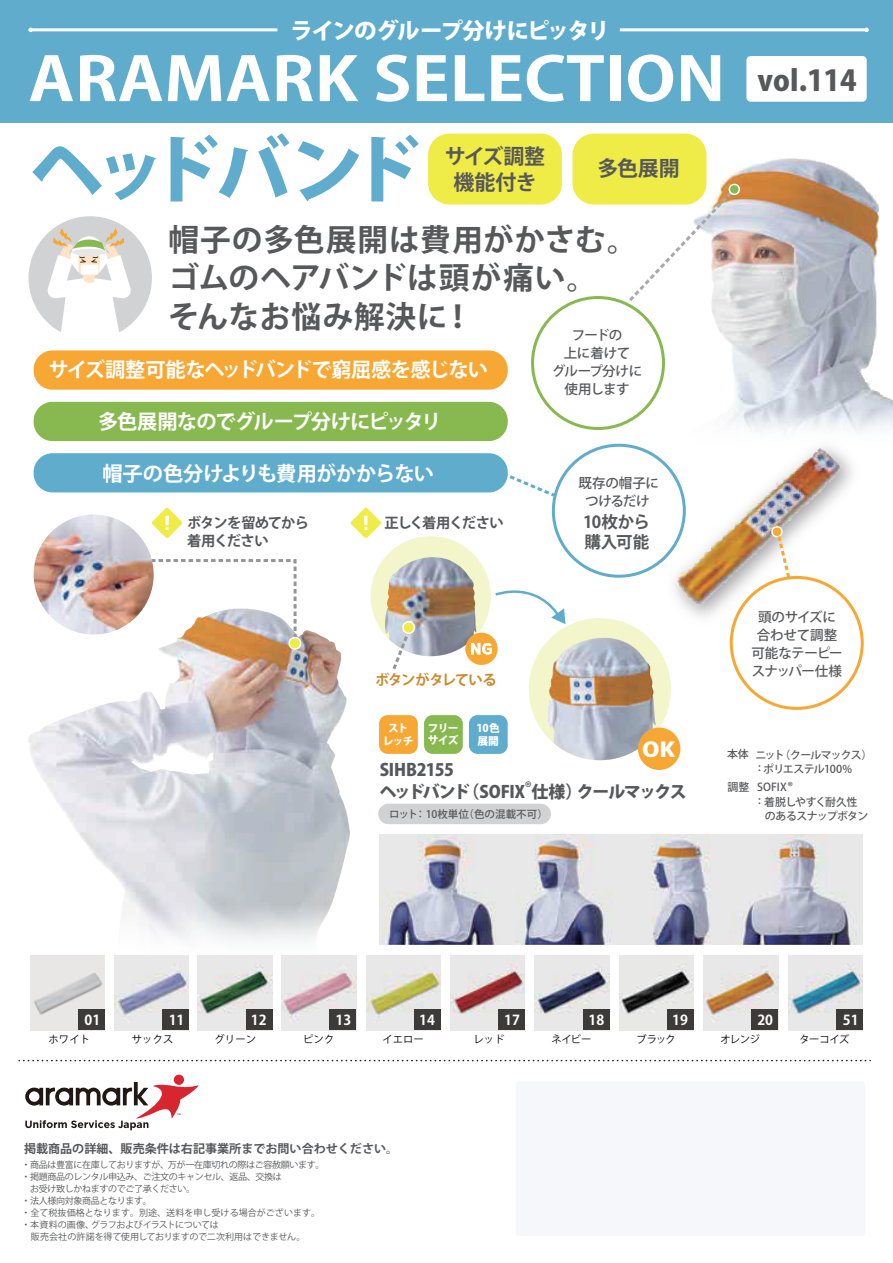
<style>
.page{position:relative;width:893px;height:1263px;background:#fff}
.page>*{position:absolute;margin:0;border:0;box-sizing:border-box;transform-origin:0 0}
.t1{font:800 73.05px "Koz Go Pr 6 N";letter-spacing:-.125em;color:#5faccc}
.t2{font:700 59.7px "Koz Go Pro";color:#fff;scale:1.17 1}
.t3{font:700 30.6px/38.4px "Koz Go Pr 6 N";letter-spacing:.02em;color:#57585a}
.t4{font:800 28.5px "Koz Go Pr 6 N";color:#57585a}
.t5{font:800 22.5px "Koz Go Pr 6 N";letter-spacing:-.065em;color:#fff}
.t6{font:700 21px/26.7px "Koz Go Pr 6 N";letter-spacing:-.01em;color:#57585a;text-align:center}
.t7{font:700 20.25px "Koz Go Pr 6 N";letter-spacing:-.035em;color:#fff}
.t8{font:700 20.25px "Koz Go Pr 6 N";letter-spacing:-.06em;color:#fff}
.t9{font:800 20.1px "Koz Go Pr 6 N";color:#fff;scale:1.22 1}
.t10{font:800 16.95px/22px "Koz Go Pr 6 N";letter-spacing:-.045em;color:#57585a}
.t11{font:700 16.5px/20px "Koz Go Pr 6 N";letter-spacing:-.015em;color:#57585a}
.t12{font:500 15px "Koz Go Pr 6 N";color:#57585a}
.t13{font:700 14.25px/18.1px "Koz Go Pr 6 N";letter-spacing:-.065em;color:#57585a}
.t14{font:700 14.25px "Koz Go Pr 6 N";letter-spacing:-.095em;color:#57585a}
.t15{font:700 14.25px "Koz Go Pr 6 N";letter-spacing:-.06em;color:#c98b31}
.t16{font:700 13.65px "Koz Go Pr 6 N";color:#fff}
.t17{font:500 13.5px/18px "Koz Go Pr 6 N";letter-spacing:-.025em;color:#57585a;text-align:center}
.t18{font:700 12px "Koz Go Pr 6 N";color:#57585a}
.t19{font:500 10.95px/14.2px "Koz Go Pr 6 N";letter-spacing:-.06em;color:#57585a}
.t20{font:800 10.8px/12.5px "Koz Go Pr 6 N";letter-spacing:-.06em;color:#fff}
.t21{font:500 10.5px "Koz Go Pr 6 N";letter-spacing:-.005em;color:#57585a}
.t22{font:10.2px "Koz Go Pr 6 N";letter-spacing:.015em;color:#030303}
.t23{font:9px "Koz Go Pr 6 N";letter-spacing:-.04em;color:#57585a}
.t24{font:9px "Koz Go Pr 6 N";color:#57585a}
.t25{font:9px "Koz Go Pr 6 N";letter-spacing:-.02em;color:#57585a}
.s1{font-size:11.85px}
</style>
<div class="page">
<div style="left:29px;top:216px;width:123px;height:124px;background:#d1d2d4;border-radius:50%"></div>
<div style="left:572px;top:134px;width:134px;height:70px;background:#efeb47;border-radius:21px"></div>
<div style="left:516px;top:1081px;width:349px;height:155px;background:#f6f7fa;border-radius:4px"></div>
<svg style="left:25px;top:1075px;width:173px;height:55px"></svg>
<img style="left:629px;top:419px;width:235px;height:226px">
<img style="left:648px;top:441px;width:216px;height:174px">
<img style="left:651px;top:143px;width:242px;height:301px">
<div style="left:428px;top:134px;width:134px;height:70px;background:#efeb47;border-radius:21px"></div>
<div style="left:0;top:0;width:893px;height:122px;background:#5faccc"></div>
<div style="left:746px;top:56px;width:121px;height:46px;background:#fff;border-radius:4px"></div>
<hr style="left:31px;top:28px;width:246px;height:3px;background:#fff">
<svg style="left:28px;top:28px;width:5px;height:4px"></svg>
<hr style="left:620px;top:28px;width:247px;height:3px;background:#fff">
<svg style="left:864px;top:28px;width:5px;height:4px"></svg>
<svg style="left:19px;top:1060px;width:852px;height:1px"></svg>
<div style="left:529px;top:618px;width:142px;height:142px;background:#f3f5ca;border-radius:50%"></div>
<svg style="left:47px;top:228px;width:84px;height:112px"></svg>
<div style="left:531px;top:296px;width:134px;height:134px;border:3px solid #88b950;border-radius:50%"></div>
<div style="left:730px;top:576px;width:134px;height:134px;border:3px solid #f7a733;border-radius:50%"></div>
<div style="left:552px;top:444px;width:134px;height:134px;border:3px solid #5faccc;border-radius:50%"></div>
<div style="left:34px;top:350px;width:474px;height:40px;background:#f7a733;border-radius:19px"></div>
<div style="left:34px;top:402px;width:474px;height:39px;background:#88b950;border-radius:19px"></div>
<div style="left:34px;top:453px;width:474px;height:39px;background:#5faccc;border-radius:19px"></div>
<div style="left:371px;top:536px;width:120px;height:120px;background:#f3f5ca;border-radius:50%"></div>
<img style="left:385px;top:557px;width:91px;height:99px">
<img style="left:547px;top:638px;width:109px;height:122px">
<div style="left:378px;top:804px;width:173px;height:20px;background:#d1d2d4;border-radius:10px"></div>
<img style="left:28px;top:610px;width:322px;height:353px">
<img style="left:379px;top:835px;width:483px;height:110px">
<img style="left:30px;top:956px;width:75px;height:74px">
<img style="left:704px;top:956px;width:74px;height:74px">
<img style="left:282px;top:956px;width:74px;height:74px">
<img style="left:198px;top:956px;width:74px;height:74px">
<img style="left:450px;top:956px;width:75px;height:74px">
<img style="left:366px;top:956px;width:74px;height:74px">
<img style="left:788px;top:956px;width:74px;height:74px">
<img style="left:114px;top:956px;width:75px;height:74px">
<img style="left:535px;top:956px;width:74px;height:74px">
<img style="left:619px;top:956px;width:75px;height:74px">
<div style="left:79px;top:1010px;width:26px;height:20px;background:#3d3b3a"></div>
<div style="left:752px;top:1010px;width:26px;height:20px;background:#3d3b3a"></div>
<div style="left:330px;top:1010px;width:26px;height:20px;background:#3d3b3a"></div>
<div style="left:246px;top:1010px;width:26px;height:20px;background:#3d3b3a"></div>
<div style="left:499px;top:1010px;width:26px;height:20px;background:#3d3b3a"></div>
<div style="left:414px;top:1010px;width:26px;height:20px;background:#3d3b3a"></div>
<div style="left:836px;top:1010px;width:26px;height:20px;background:#3d3b3a"></div>
<div style="left:163px;top:1010px;width:26px;height:20px;background:#3d3b3a"></div>
<div style="left:583px;top:1010px;width:26px;height:20px;background:#3d3b3a"></div>
<div style="left:667px;top:1010px;width:27px;height:20px;background:#3d3b3a"></div>
<svg style="left:625px;top:182px;width:117px;height:124px"></svg>
<div style="left:379px;top:715px;width:39px;height:39px;background:#f7a733;border-radius:9px"></div>
<div style="left:424px;top:715px;width:39px;height:39px;background:#88b950;border-radius:9px"></div>
<div style="left:469px;top:715px;width:39px;height:39px;background:#5faccc;border-radius:9px"></div>
<svg style="left:152px;top:508px;width:30px;height:30px"></svg>
<svg style="left:351px;top:508px;width:30px;height:30px"></svg>
<div style="left:465px;top:633px;width:33px;height:32px;background:#f7a733;border-radius:50%"></div>
<svg style="left:471px;top:643px;width:21px;height:12px"></svg>
<div style="left:638px;top:727px;width:42px;height:43px;background:#f7a733;border-radius:50%"></div>
<svg style="left:495px;top:590px;width:70px;height:34px"></svg>
<svg style="left:148px;top:559px;width:153px;height:91px"></svg>
<svg style="left:390px;top:621px;width:25px;height:49px"></svg>
<img style="left:34px;top:514px;width:120px;height:120px;border-radius:60px">
<svg style="left:499px;top:470px;width:59px;height:29px"></svg>
<svg style="left:771px;top:521px;width:21px;height:60px"></svg>
<h3 class="t5" style="left:290px;top:18px;width:321px">ラインのグループ分けにピッタリ</h3>
<h2 class="t2" style="left:28px;top:41px;width:597px">ARAMARK SELECTION</h2>
<h1 class="t1" style="left:31px;top:129px;width:392px">ヘッドバンド</h1>
<h3 class="t6" style="left:445px;top:143px;width:102px">サイズ調整機能付き</h3>
<h3 class="t6" style="left:597px;top:155px;width:84px">多色展開</h3>
<h3 class="t3" style="left:168px;top:221px;width:471px">帽子の多色展開は費用がかさむ。ゴムのヘアバンドは頭が痛い。<br>そんなお悩み解決に！</h3>
<h3 class="t17" style="left:552px;top:326px;width:92px">フードの<br>上に着けて<br>グループ分けに使用します</h3>
<h3 class="t7" style="left:48px;top:358px;width:441px">サイズ調整可能なヘッドバンドで窮屈感を感じない</h3>
<h3 class="t8" style="left:98px;top:410px;width:345px">多色展開なのでグループ分けにピッタリ</h3>
<h3 class="t7" style="left:102px;top:462px;width:333px">帽子の色分けよりも費用がかからない</h3>
<h3 class="t17" style="left:579px;top:474px;width:82px">既存の帽子につけるだけ</h3>
<h3 class="t13" style="left:187px;top:514px;width:123px">ボタンを留めてから着用ください</h3>
<h3 class="t14" style="left:384px;top:515px;width:121px">正しく着用ください</h3>
<h3 class="t15" style="left:375px;top:671px;width:123px">ボタンがタレている</h3>
<h3 class="t11" style="left:583px;top:513px;width:68px">10枚から購入可能</h3>
<h3 class="t4" style="left:758px;top:64px;width:101px">vol.114</h3>
<h3 class="t17" style="left:751px;top:608px;width:93px">頭のサイズに合わせて調整可能なテーピースナッパー仕様</h3>
<p class="t20" style="left:383px;top:722px;width:32px;text-align:center">ストレッチ</p>
<p class="t20" style="left:428px;top:722px;width:33px">フリーサイズ</p>
<p class="t20" style="left:477px;top:722px;width:25px">10色展開</p>
<h3 class="t9" style="left:642px;top:738px;width:29px">OK</h3>
<h3 class="t10" style="left:380px;top:759px;width:309px">SIHB2155<br>ヘッドバンド（SOFIX 仕様）クールマックス</h3>
<h3 class="t12" style="left:525px;top:779px;width:9px">®</h3>
<p class="t21" style="left:389px;top:808px;width:160px">ロット：10枚単位（色の混載不可）</p>
<p class="t19" style="left:727px;top:747px;width:23px">本体</p>
<p class="t19" style="left:727px;top:780px;width:23px">調整</p>
<p class="t19" style="left:763px;top:748px;width:111px;text-indent:-8px">ニット（クールマックス）ポリエステル100%</p>
<p class="t19" style="left:757px;top:780px;width:38px">SOFIX<span class="s1">®</span></p>
<p class="t19" style="left:758px;top:760px;width:4px">:</p>
<p class="t19" style="left:765px;top:795px;width:105px;text-indent:-7px">: 着脱しやすく耐久性のあるスナップボタン</p>
<h3 class="t16" style="left:84px;top:1012px;width:17px">01</h3>
<h3 class="t16" style="left:169px;top:1012px;width:17px">11</h3>
<h3 class="t16" style="left:251px;top:1012px;width:17px">12</h3>
<h3 class="t16" style="left:336px;top:1012px;width:17px">13</h3>
<h3 class="t16" style="left:419px;top:1012px;width:17px">14</h3>
<h3 class="t16" style="left:504px;top:1012px;width:17px">17</h3>
<h3 class="t16" style="left:589px;top:1012px;width:17px">18</h3>
<h3 class="t16" style="left:672px;top:1012px;width:17px">19</h3>
<h3 class="t16" style="left:757px;top:1012px;width:17px">20</h3>
<h3 class="t16" style="left:843px;top:1012px;width:17px">51</h3>
<p class="t22" style="left:49px;top:1033px;width:43px">ホワイト</p>
<p class="t22" style="left:132px;top:1033px;width:43px">サックス</p>
<p class="t22" style="left:215px;top:1033px;width:43px">グリーン</p>
<p class="t22" style="left:303px;top:1033px;width:33px">ピンク</p>
<p class="t22" style="left:382px;top:1033px;width:43px">イエロー</p>
<p class="t22" style="left:473px;top:1033px;width:33px">レッド</p>
<p class="t22" style="left:551px;top:1033px;width:41px">ネイビー</p>
<p class="t22" style="left:637px;top:1033px;width:40px">ブラック</p>
<p class="t22" style="left:720px;top:1033px;width:41px">オレンジ</p>
<p class="t22" style="left:799px;top:1033px;width:51px">ターコイズ</p>
<h3 class="t18" style="left:24px;top:1141px;width:376px">掲載商品の詳細、販売条件は右記事業所までお問い合わせください。</h3>
<p class="t23" style="left:21px;top:1159px;width:305px">・商品は豊富に在庫しておりますが、万が一在庫切れの際はご容赦願います。</p>
<p class="t23" style="left:21px;top:1171px;width:262px">・掲題商品のレンタル申込み、ご注文のキャンセル、返品、交換は</p>
<p class="t23" style="left:21px;top:1183px;width:175px">　お受け致しかねますのでご了承ください。</p>
<p class="t23" style="left:21px;top:1195px;width:132px">・法人様向対象商品となります。</p>
<p class="t24" style="left:21px;top:1207px;width:300px">・全て税抜価格となります。別途、送料を申し受ける場合がございます。</p>
<p class="t23" style="left:21px;top:1219px;width:199px">・本資料の画像、グラフおよびイラストについては</p>
<p class="t25" style="left:31px;top:1231px;width:276px">販売会社の許諾を得て使用しておりますので二次利用はできません。</p>
</div>
